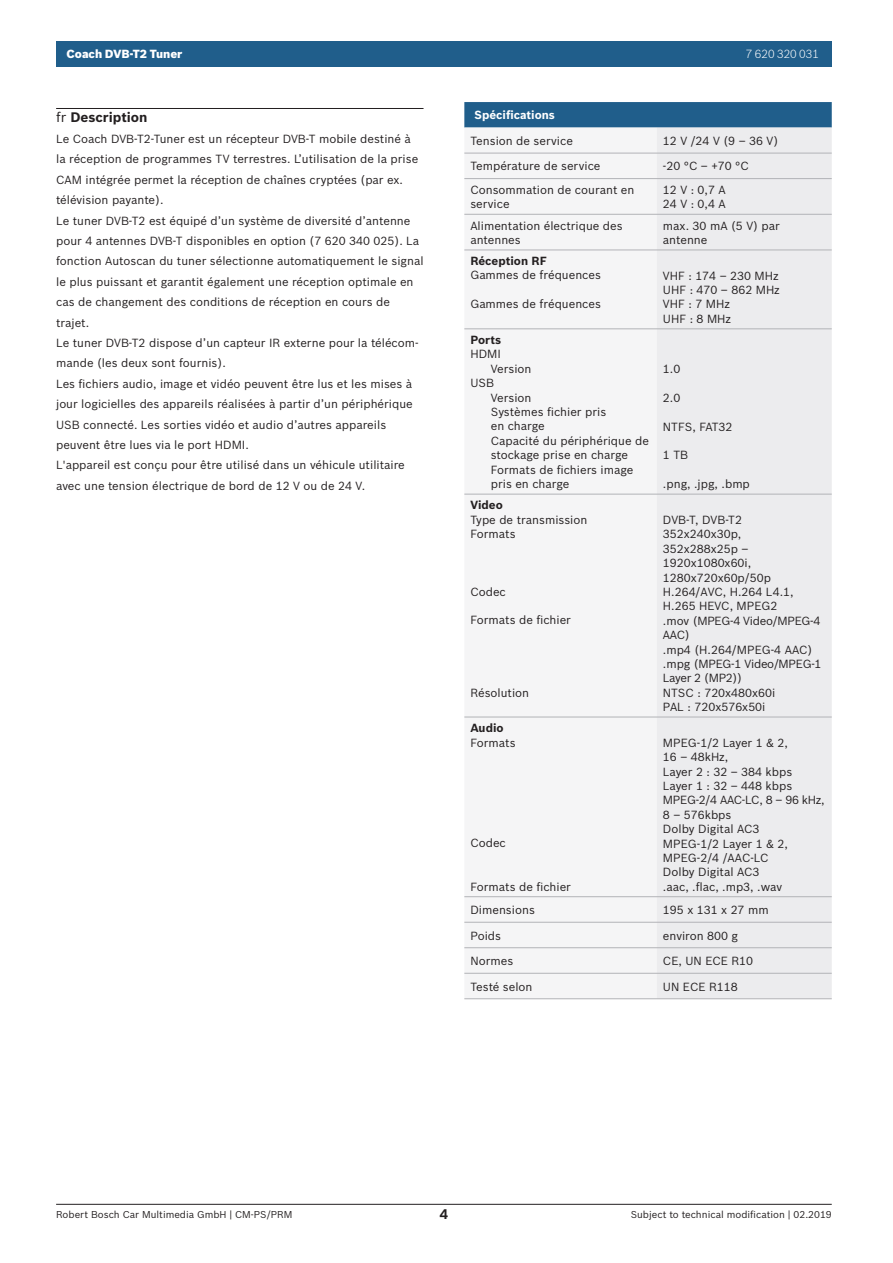
<style>
.page{position:relative;width:893px;height:1263px;background:#fff}
.page>*{position:absolute;margin:0;border:0;box-sizing:border-box;transform-origin:0 0}
.t1{font:700 13.5px "Bosch Sans";color:#231f20}
.t2{font:11.55px/14.4px "Bosch Sans";color:#231f20}
.t3{font:700 11.55px "Bosch Sans";color:#231f20}
.t4{font:11.55px/14.4px "Bosch Sans";letter-spacing:.3em;color:#231f20}
.t5{font:900 11.55px "Bosch Sans";color:#fff}
.t6{font:700 11.55px "Bosch Sans";color:#fff}
.t7{font:11.55px "Bosch Sans";letter-spacing:.15em;color:#231f20}
.t8{font:300 11.55px "Bosch Sans";color:#fff}
.t9{font:9.75px "Bosch Sans";color:#231f20}
.s1{font-weight:400}
</style>
<div class="page">
<hr style="left:56px;top:1204px;width:776px;height:1px;background:#231f20">
<div style="left:56px;top:41px;width:776px;height:25px;background:#205e8b"></div>
<hr style="left:56px;top:108px;width:367px;height:1px;background:#231f20">
<svg style="left:464px;top:102px;width:368px;height:26px;background:#26628e"></svg>
<div style="left:464px;top:128px;width:193px;height:870px;background:#f5f5f6"></div>
<div style="left:657px;top:128px;width:175px;height:870px;background:#ececee"></div>
<hr style="left:464px;top:153px;width:193px;height:1px;background:#b2b3b7">
<hr style="left:657px;top:153px;width:175px;height:1px;background:#b2b3b7">
<hr style="left:464px;top:178px;width:193px;height:1px;background:#b2b3b7">
<hr style="left:657px;top:178px;width:175px;height:1px;background:#b2b3b7">
<hr style="left:464px;top:214px;width:193px;height:1px;background:#b2b3b7">
<hr style="left:464px;top:250px;width:193px;height:1px;background:#b2b3b7">
<hr style="left:657px;top:214px;width:175px;height:1px;background:#b2b3b7">
<hr style="left:657px;top:250px;width:175px;height:1px;background:#b2b3b7">
<hr style="left:464px;top:328px;width:193px;height:1px;background:#b2b3b7">
<hr style="left:464px;top:494px;width:193px;height:1px;background:#b2b3b7">
<hr style="left:464px;top:717px;width:193px;height:1px;background:#b2b3b7">
<hr style="left:657px;top:328px;width:175px;height:1px;background:#b2b3b7">
<hr style="left:657px;top:494px;width:175px;height:1px;background:#b2b3b7">
<hr style="left:657px;top:717px;width:175px;height:1px;background:#b2b3b7">
<hr style="left:464px;top:896px;width:193px;height:1px;background:#b2b3b7">
<hr style="left:464px;top:922px;width:193px;height:1px;background:#b2b3b7">
<hr style="left:657px;top:896px;width:175px;height:1px;background:#b2b3b7">
<hr style="left:657px;top:922px;width:175px;height:1px;background:#b2b3b7">
<hr style="left:464px;top:947px;width:193px;height:1px;background:#b2b3b7">
<hr style="left:657px;top:947px;width:175px;height:1px;background:#b2b3b7">
<hr style="left:464px;top:973px;width:193px;height:1px;background:#b2b3b7">
<hr style="left:464px;top:998px;width:193px;height:1px;background:#b2b3b7">
<hr style="left:657px;top:973px;width:175px;height:1px;background:#b2b3b7">
<hr style="left:657px;top:998px;width:175px;height:1px;background:#b2b3b7">
<p class="t5" style="left:66px;top:47px;width:118px">Coach DVB-T2 Tuner</p>
<p class="t8" style="left:746px;top:47px;width:75px">7 620 320 031</p>
<p class="t1" style="left:56px;top:109px;width:93px"><span class="s1">fr</span> Description</p>
<p class="t2" style="left:56px;top:128px;width:369px;line-height:20.4px">Le Coach DVB-T2-Tuner est un récepteur DVB-T mobile destiné à<br>la réception de programmes TV terrestres. L’utilisation de la prise CAM intégrée permet la réception de chaînes cryptées (par ex. télévision payante).<br>Le tuner DVB-T2 est équipé d’un système de diversité d’antenne pour 4 antennes DVB-T disponibles en option (7 620 340 025). La fonction Autoscan du tuner sélectionne automatiquement le signal le plus puissant et garantit également une réception optimale en cas de changement des conditions de réception en cours de trajet.<br>Le tuner DVB-T2 dispose d’un capteur IR externe pour la télécom&shy;mande (les deux sont fournis).<br>Les fichiers audio, image et vidéo peuvent être lus et les mises à jour logicielles des appareils réalisées à partir d’un périphérique USB connecté. Les sorties vidéo et audio d’autres appareils peuvent être lues via le port HDMI.<br>L'appareil est conçu pour être utilisé dans un véhicule utilitaire avec une tension électrique de bord de 12 V ou de 24 V.</p>
<p class="t6" style="left:475px;top:108px;width:82px">Spécifications</p>
<p class="t2" style="left:470px;top:133px;width:104px">Tension de service</p>
<p class="t7" style="left:663px;top:134px;width:117px">12V/24V(9–36V)</p>
<p class="t2" style="left:470px;top:159px;width:132px">Température de service</p>
<p class="t2" style="left:663px;top:159px;width:87px">-20 °C – +70 °C</p>
<p class="t2" style="left:470px;top:182px;width:166px">Consommation de courant en service</p>
<p class="t4" style="left:663px;top:182px;width:64px">12V:0,7A<br>24V:0,4A</p>
<p class="t2" style="left:470px;top:218px;width:154px">Alimentation électrique des antennes</p>
<p class="t2" style="left:663px;top:218px;width:118px">max. 30 mA (5 V) par antenne</p>
<p class="t3" style="left:470px;top:254px;width:78px">Réception RF</p>
<p class="t2" style="left:470px;top:268px;width:132px">Gammes de fréquences</p>
<p class="t2" style="left:470px;top:297px;width:132px">Gammes de fréquences</p>
<p class="t2" style="left:663px;top:268px;width:118px">VHF : 174 – 230 MHz<br>UHF : 470 – 862 MHz<br>VHF : 7 MHz<br>UHF : 8 MHz</p>
<p class="t3" style="left:470px;top:333px;width:32px">Ports</p>
<p class="t2" style="left:470px;top:347px;width:32px">HDMI</p>
<p class="t2" style="left:491px;top:361px;width:42px">Version</p>
<p class="t2" style="left:470px;top:376px;width:25px">USB</p>
<p class="t2" style="left:491px;top:390px;width:42px">Version</p>
<p class="t2" style="left:491px;top:404px;width:117px">Systèmes fichier pris</p>
<p class="t2" style="left:491px;top:419px;width:56px">en charge</p>
<p class="t2" style="left:491px;top:433px;width:160px">Capacité du périphérique de</p>
<p class="t2" style="left:491px;top:448px;width:139px">stockage prise en charge</p>
<p class="t2" style="left:491px;top:462px;width:144px">Formats de fichiers image</p>
<p class="t2" style="left:491px;top:476px;width:80px">pris en charge</p>
<p class="t3" style="left:470px;top:498px;width:34px">Video</p>
<p class="t2" style="left:470px;top:512px;width:119px">Type de transmission<br>Formats</p>
<p class="t2" style="left:470px;top:584px;width:37px">Codec</p>
<p class="t2" style="left:470px;top:613px;width:102px">Formats de fichier</p>
<p class="t2" style="left:470px;top:685px;width:60px">Résolution</p>
<p class="t3" style="left:470px;top:721px;width:35px">Audio</p>
<p class="t2" style="left:470px;top:735px;width:47px">Formats</p>
<p class="t2" style="left:470px;top:836px;width:37px">Codec</p>
<p class="t2" style="left:470px;top:879px;width:102px">Formats de fichier</p>
<p class="t2" style="left:663px;top:361px;width:19px">1.0</p>
<p class="t2" style="left:663px;top:390px;width:19px">2.0</p>
<p class="t2" style="left:663px;top:419px;width:71px">NTFS, FAT32</p>
<p class="t2" style="left:663px;top:448px;width:27px">1 TB</p>
<p class="t2" style="left:663px;top:477px;width:88px">.png, .jpg, .bmp</p>
<p class="t2" style="left:663px;top:512px;width:160px">DVB-T, DVB-T2<br>352x240x30p,<br>352x288x25p –<br>1920x1080x60i,<br>1280x720x60p/50p<br>H.264/AVC, H.264 L4.1,<br>H.265 HEVC, MPEG2<br>.mov (MPEG-4 Video/MPEG-4<br>AAC)<br>.mp4 (H.264/MPEG-4 AAC) .mpg (MPEG-1 Video/MPEG-1<br>Layer 2 (MP2))<br>NTSC : 720x480x60i<br>PAL : 720x576x50i</p>
<p class="t2" style="left:663px;top:735px;width:163px">MPEG-1/2 Layer 1 &amp; 2,<br>16 – 48kHz,<br>Layer 2 : 32 – 384 kbps<br>Layer 1 : 32 – 448 kbps<br>MPEG-2/4 AAC-LC, 8 – 96 kHz,<br>8 – 576kbps<br>Dolby Digital AC3<br>MPEG-1/2 Layer 1 &amp; 2,<br>MPEG-2/4 /AAC-LC<br>Dolby Digital AC3<br>.aac, .flac, .mp3, .wav</p>
<p class="t2" style="left:470px;top:903px;width:66px">Dimensions</p>
<p class="t2" style="left:663px;top:903px;width:107px">195 x 131 x 27 mm</p>
<p class="t2" style="left:470px;top:928px;width:32px">Poids</p>
<p class="t2" style="left:663px;top:928px;width:77px">environ 800 g</p>
<p class="t2" style="left:470px;top:954px;width:44px">Normes</p>
<p class="t2" style="left:663px;top:954px;width:92px">CE, UN ECE R10</p>
<p class="t2" style="left:470px;top:979px;width:64px">Testé selon</p>
<p class="t2" style="left:663px;top:979px;width:76px">UN ECE R118</p>
<p class="t9" style="left:56px;top:1208px;width:238px">Robert Bosch Car Multimedia GmbH | CM-PS/PRM</p>
<p class="t1" style="left:440px;top:1206px;width:10px">4</p>
<p class="t9" style="left:631px;top:1208px;width:202px">Subject to technical modification | 02.2019</p>
</div>
